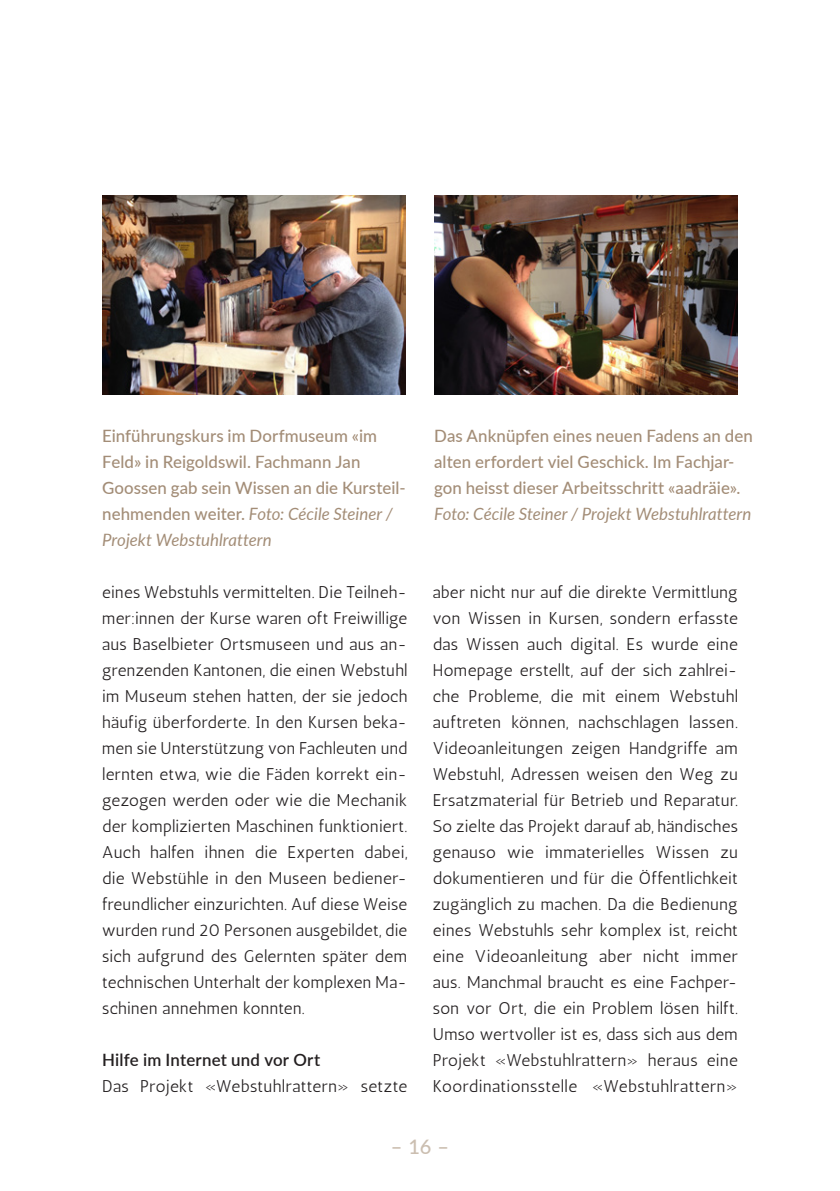
<style>
.page{position:relative;width:840px;height:1191px;background:#fff}
.page>*{position:absolute;margin:0;border:0;box-sizing:border-box;transform-origin:0 0}
.t1{font:500 20px "Lato";color:#cbbeb0}
.t2{font:17px/26px "Antic";letter-spacing:.025em;color:#231f20;text-align:justify}
.t3{font:500 17px/26px "Lato";letter-spacing:.005em;color:#a38d77}
.t4{font:italic 17px "Lato";color:#a38d77}
.t5{font:600 17px "Lato";letter-spacing:.01em;color:#231f20}
.s1{font-weight:400;font-style:italic}
</style>
<div class="page">
<img style="left:434px;top:196px;width:303px;height:198px">
<img style="left:102px;top:196px;width:303px;height:198px">
<p class="t3" style="left:102px;top:422px;width:305px">Einführungskurs im Dorfmuseum «im Feld» in Reigoldswil. Fachmann Jan Goossen gab sein Wissen an die Kursteil&shy;nehmenden weiter. <span class="s1">Foto: Cécile Steiner / Projekt Webstuhlrattern</span></p>
<p class="t2" style="left:102px;top:579px;width:306px">eines Webstuhls vermittelten. Die Teilneh&shy;mer:innen der Kurse waren oft Freiwillige aus Baselbieter Ortsmuseen und aus an&shy;grenzenden Kantonen, die einen Webstuhl im Museum stehen hatten, der sie jedoch häufig überforderte. In den Kursen beka&shy;men sie Unterstützung von Fachleuten und lernten etwa, wie die Fäden korrekt ein&shy;gezogen werden oder wie die Mechanik der komplizierten Maschinen funktioniert.<br>Auch halfen ihnen die Experten dabei, die Webstühle in den Museen bediener&shy;freundlicher einzurichten. Auf diese Weise wurden rund 20 Personen ausgebildet, die sich aufgrund des Gelernten später dem technischen Unterhalt der komplexen Ma&shy;schinen annehmen konnten.</p>
<p class="t5" style="left:102px;top:1047px;width:219px">Hilfe im Internet und vor Ort</p>
<p class="t2" style="left:102px;top:1073px;width:306px">Das Projekt «Webstuhlrattern» setzte</p>
<p class="t3" style="left:434px;top:422px;width:320px">Das Anknüpfen eines neuen Fadens an den alten erfordert viel Geschick. Im Fachjar&shy;gon heisst dieser Arbeitsschritt «aadräie».</p>
<p class="t4" style="left:434px;top:502px;width:318px">Foto: Cécile Steiner / Projekt Webstuhlrattern</p>
<p class="t2" style="left:432px;top:579px;width:306px">aber nicht nur auf die direkte Vermittlung von Wissen in Kursen, sondern erfasste das Wissen auch digital. Es wurde eine Homepage erstellt, auf der sich zahlrei&shy;che Probleme, die mit einem Webstuhl auftreten können, nachschlagen lassen.<br>Videoanleitungen zeigen Handgriffe am Webstuhl, Adressen weisen den Weg zu Ersatzmaterial für Betrieb und Reparatur.<br>So zielte das Projekt darauf ab, händisches genauso wie immaterielles Wissen zu dokumentieren und für die Öffentlichkeit zugänglich zu machen. Da die Bedienung eines Webstuhls sehr komplex ist, reicht eine Videoanleitung aber nicht immer aus. Manchmal braucht es eine Fachper&shy;son vor Ort, die ein Problem lösen hilft.<br>Umso wertvoller ist es, dass sich aus dem Projekt «Webstuhlrattern» heraus eine Koordinationsstelle «Webstuhlrattern»</p>
<p class="t1" style="left:391px;top:1131px;width:59px">– 16 –</p>
</div>
